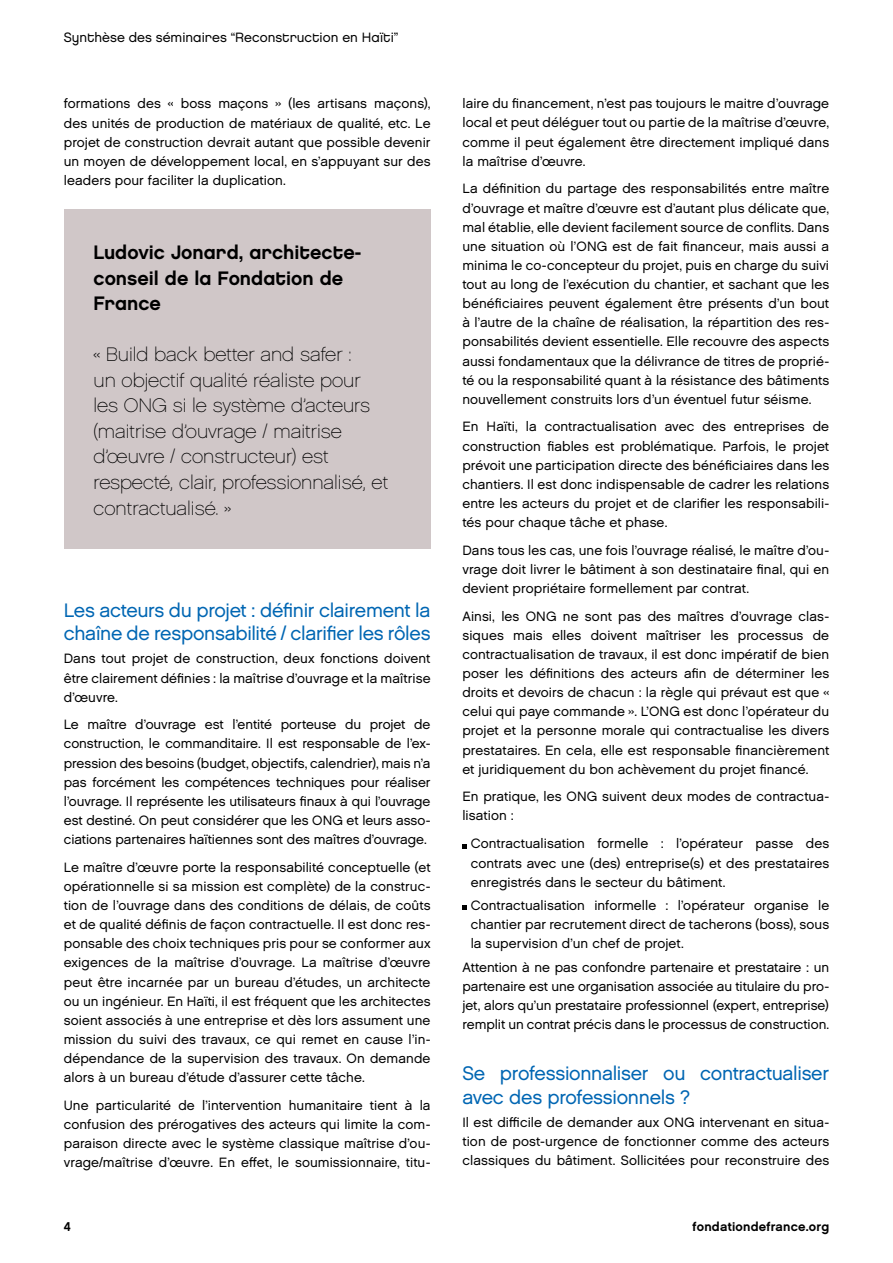
<style>
.page{position:relative;width:893px;height:1263px;background:#fff}
.page>*{position:absolute;margin:0;border:0;box-sizing:border-box;transform-origin:0 0}
.t1{font:19.5px/25.5px "Chalet Paris Nineteen Sixty";color:#000}
.t2{font:19.5px/23.4px "Chalet London Nineteen Sixty";letter-spacing:-.015em;color:#0066b3}
.t3{font:19.5px/25.5px "Chalet New York Nineteen Eighty";color:#000}
.t4{font:13.5px/19.2px "Chalet London Nineteen Sixty";letter-spacing:.005em;color:#000;text-align:justify}
.t5{font:13.5px "Chalet London Nineteen Eighty";color:#000}
.t6{font:12.75px "Chalet New York Nineteen Sixty";letter-spacing:.015em;color:#000}
</style>
<div class="page">
<svg style="left:462px;top:844px;width:5px;height:4px"></svg>
<svg style="left:462px;top:906px;width:5px;height:4px"></svg>
<div style="left:64px;top:209px;width:367px;height:340px;background:#d0c7c8"></div>
<p class="t5" style="left:64px;top:29px;width:336px">Synthèse des séminaires “Reconstruction en Haïti”</p>
<p class="t4" style="left:64px;top:94px;width:368px">formations des « boss maçons » (les artisans maçons), des unités de production de matériaux de qualité, etc. Le projet de construction devrait autant que possible devenir un moyen de développement local, en s’appuyant sur des leaders pour faciliter la duplication.</p>
<h1 class="t3" style="left:94px;top:240px;width:269px">Ludovic Jonard, architecte&shy;conseil de la Fondation de<br>France</h1>
<h1 class="t1" style="left:94px;top:342px;width:296px">« Build back better and safer :<br>un objectif qualité réaliste pour les ONG si le système d’acteurs (maitrise d’ouvrage / maitrise d’œuvre / constructeur) est respecté, clair, professionnalisé, et contractualisé. »</h1>
<h1 class="t2" style="left:64px;top:598px;width:368px">Les acteurs du projet : définir clairement la chaîne de responsabilité / clarifier les rôles</h1>
<p class="t4" style="left:64px;top:649px;width:368px">Dans tout projet de construction, deux fonctions doivent être clairement définies : la maîtrise d’ouvrage et la maîtrise d’œuvre.</p>
<p class="t4" style="left:64px;top:715px;width:368px">Le maître d’ouvrage est l’entité porteuse du projet de construction, le commanditaire. Il est responsable de l’ex&shy;pression des besoins (budget, objectifs, calendrier), mais n’a pas forcément les compétences techniques pour réaliser l’ouvrage. Il représente les utilisateurs finaux à qui l’ouvrage est destiné. On peut considérer que les ONG et leurs asso&shy;ciations partenaires haïtiennes sont des maîtres d’ouvrage.</p>
<p class="t4" style="left:64px;top:857px;width:368px">Le maître d’œuvre porte la responsabilité conceptuelle (et opérationnelle si sa mission est complète) de la construc&shy;tion de l’ouvrage dans des conditions de délais, de coûts et de qualité définis de façon contractuelle. Il est donc res&shy;ponsable des choix techniques pris pour se conformer aux exigences de la maîtrise d’ouvrage. La maîtrise d’œuvre peut être incarnée par un bureau d’études, un architecte ou un ingénieur. En Haïti, il est fréquent que les architectes soient associés à une entreprise et dès lors assument une mission du suivi des travaux, ce qui remet en cause l’in&shy;dépendance de la supervision des travaux. On demande alors à un bureau d’étude d’assurer cette tâche.</p>
<p class="t4" style="left:64px;top:1095px;width:368px">Une particularité de l’intervention humanitaire tient à la confusion des prérogatives des acteurs qui limite la com&shy;paraison directe avec le système classique maîtrise d’ou&shy;vrage/maîtrise d’œuvre. En effet, le soumissionnaire, titu-</p>
<p class="t4" style="left:462px;top:94px;width:368px">laire du financement, n’est pas toujours le maitre d’ouvrage local et peut déléguer tout ou partie de la maîtrise d’œuvre, comme il peut également être directement impliqué dans la maîtrise d’œuvre.</p>
<p class="t4" style="left:462px;top:179px;width:368px">La définition du partage des responsabilités entre maître d’ouvrage et maître d’œuvre est d’autant plus délicate que, mal établie, elle devient facilement source de conflits. Dans une situation où l’ONG est de fait financeur, mais aussi a minima le co-concepteur du projet, puis en charge du suivi tout au long de l’exécution du chantier, et sachant que les bénéficiaires peuvent également être présents d’un bout à l’autre de la chaîne de réalisation, la répartition des res&shy;ponsabilités devient essentielle. Elle recouvre des aspects aussi fondamentaux que la délivrance de titres de proprié&shy;té ou la responsabilité quant à la résistance des bâtiments nouvellement construits lors d’un éventuel futur séisme.</p>
<p class="t4" style="left:462px;top:417px;width:368px">En Haïti, la contractualisation avec des entreprises de construction fiables est problématique. Parfois, le projet prévoit une participation directe des bénéficiaires dans les chantiers. Il est donc indispensable de cadrer les relations entre les acteurs du projet et de clarifier les responsabili&shy;tés pour chaque tâche et phase.</p>
<p class="t4" style="left:462px;top:540px;width:368px">Dans tous les cas, une fois l’ouvrage réalisé, le maître d’ou&shy;vrage doit livrer le bâtiment à son destinataire final, qui en devient propriétaire formellement par contrat.</p>
<p class="t4" style="left:462px;top:606px;width:368px">Ainsi, les ONG ne sont pas des maîtres d’ouvrage clas&shy;siques mais elles doivent maîtriser les processus de contractualisation de travaux, il est donc impératif de bien poser les définitions des acteurs afin de déterminer les droits et devoirs de chacun : la règle qui prévaut est que « celui qui paye commande ». L’ONG est donc l’opérateur du projet et la personne morale qui contractualise les divers prestataires. En cela, elle est responsable financièrement et juridiquement du bon achèvement du projet financé.</p>
<p class="t4" style="left:462px;top:787px;width:368px">En pratique, les ONG suivent deux modes de contractua&shy;lisation :</p>
<p class="t4" style="left:471px;top:834px;width:360px">Contractualisation formelle : l’opérateur passe des contrats avec une (des) entreprise(s) et des prestataires enregistrés dans le secteur du bâtiment.</p>
<p class="t4" style="left:471px;top:896px;width:360px">Contractualisation informelle : l’opérateur organise le chantier par recrutement direct de tacherons (boss), sous la supervision d’un chef de projet.</p>
<p class="t4" style="left:462px;top:957px;width:368px">Attention à ne pas confondre partenaire et prestataire : un partenaire est une organisation associée au titulaire du pro&shy;jet, alors qu’un prestataire professionnel (expert, entreprise) remplit un contrat précis dans le processus de construction.</p>
<h1 class="t2" style="left:462px;top:1061px;width:368px">Se professionnaliser ou contractualiser avec des professionnels ?</h1>
<p class="t4" style="left:462px;top:1112px;width:368px">Il est difficile de demander aux ONG intervenant en situa&shy;tion de post-urgence de fonctionner comme des acteurs classiques du bâtiment. Sollicitées pour reconstruire des</p>
<p class="t6" style="left:64px;top:1218px;width:9px">4</p>
<p class="t6" style="left:693px;top:1218px;width:138px">fondationdefrance.org</p>
</div>
